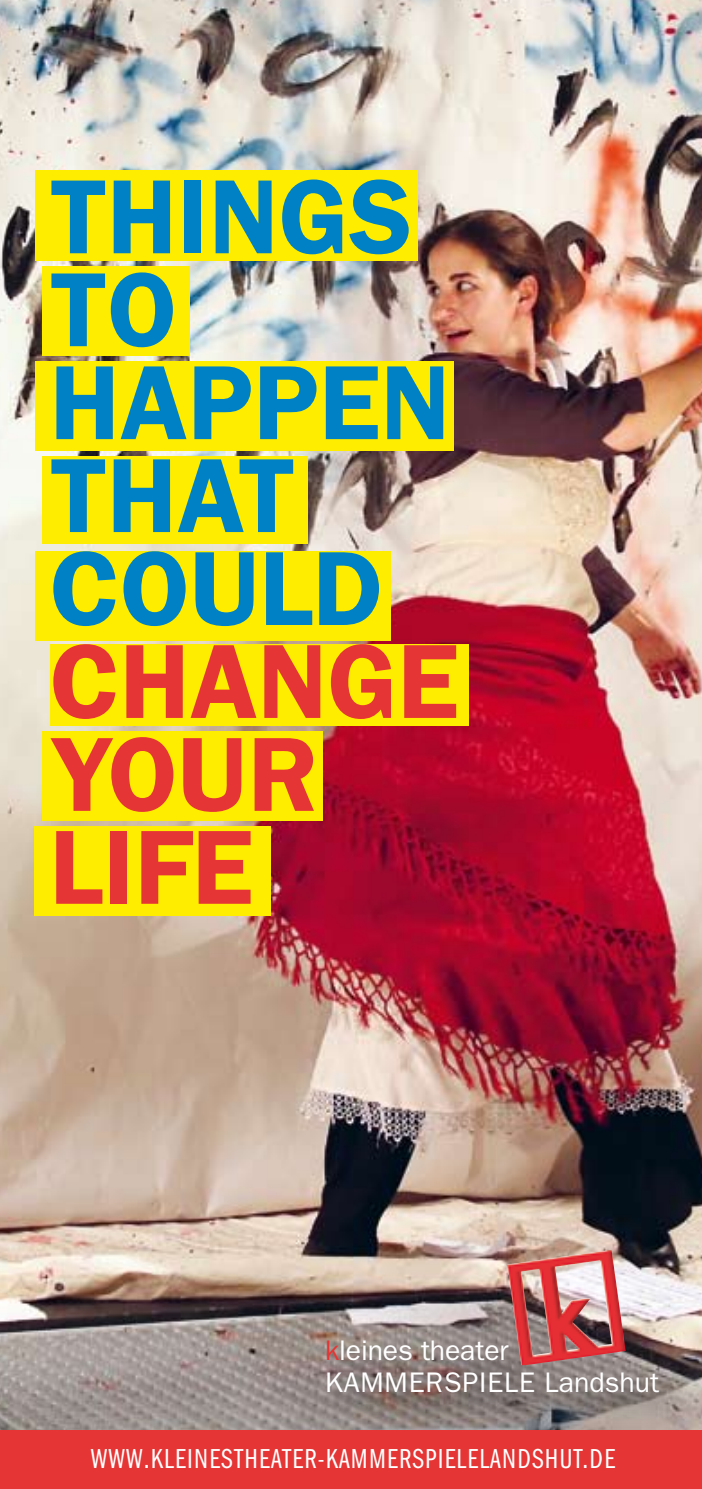
<style>
.page{position:relative;width:702px;height:1489px;background:#fff}
.page>*{position:absolute;margin:0;border:0;box-sizing:border-box;transform-origin:0 0}
.t1{font:600 106px/93px "Franklin Gothic LT";color:#0081c6}
.t2{font:600 106px/93px "Franklin Gothic LT";color:#e53534}
.t3{font:28.5px "Franklin Gothic LT Book Cmpr";letter-spacing:.045em;color:#fff}
.t4{font:28.5px/32px "Franklin Gothic LT";color:#fff}
.s1{color:#e53534}
</style>
<div class="page">
<img style="left:0;top:0;width:702px;height:1430px">
<img style="left:302px;top:1324px;width:400px;height:106px">
<img style="left:518px;top:1250px;width:90px;height:12px">
<div style="left:35px;top:170px;width:383px;height:91px;background:#ffed00"></div>
<div style="left:42px;top:266px;width:148px;height:90px;background:#ffed00"></div>
<div style="left:35px;top:361px;width:418px;height:90px;background:#ffed00"></div>
<div style="left:42px;top:456px;width:266px;height:87px;background:#ffed00"></div>
<div style="left:35px;top:551px;width:355px;height:90px;background:#ffed00"></div>
<div style="left:50px;top:644px;width:418px;height:81px;background:#ffed00"></div>
<div style="left:42px;top:731px;width:280px;height:89px;background:#ffed00"></div>
<div style="left:35px;top:826px;width:236px;height:89px;background:#ffed00"></div>
<div style="left:0;top:1430px;width:702px;height:58px;background:#e53534"></div>
<h1 class="t1" style="left:50px;top:170px;width:402px">THINGS<br>TO<br>HAPPEN<br>THAT<br>COULD</h1>
<h1 class="t2" style="left:50px;top:635px;width:410px">CHANGE<br>YOUR<br>LIFE</h1>
<p class="t4" style="left:325px;top:1334px;width:335px"><span class="s1">k</span>leines theater<br>KAMMERSPIELE Landshut</p>
<p class="t3" style="left:91px;top:1443px;width:525px">WWW.KLEINESTHEATER-KAMMERSPIELELANDSHUT.DE</p>
</div>
